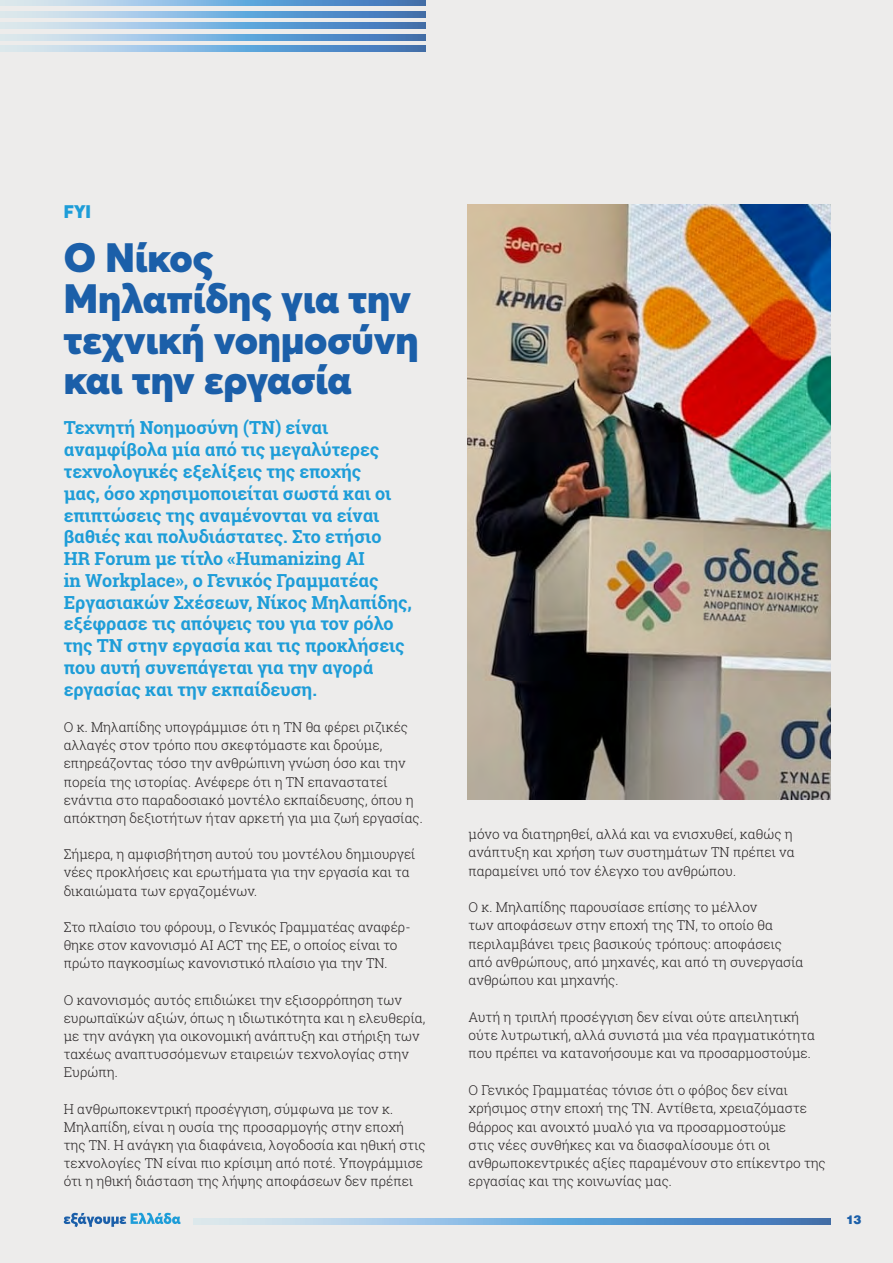
<style>
.page{position:relative;width:893px;height:1263px;background:#edeceb}
.page>*{position:absolute;margin:0;border:0;box-sizing:border-box;transform-origin:0 0}
.t1{font:900 40.5px/40.7px "Averta";letter-spacing:-.005em;color:#1b5fa9}
.t2{font:700 18px/21.8px "Roboto Slab";letter-spacing:-.005em;color:#1e9dd8}
.t3{font:900 18px "Averta";color:#1e9dd8}
.t4{font:300 13.5px/18.1px "Roboto Slab";color:#231f20}
.t5{font:900 12px "UB Helvetica";color:#1b5fa9}
</style>
<div class="page">
<svg style="left:0;top:0;width:426px;height:6px;background:#83b0d9"></svg>
<svg style="left:0;top:23px;width:426px;height:6px;background:#83b0d9"></svg>
<svg style="left:0;top:46px;width:426px;height:5px;background:#83b0d9"></svg>
<svg style="left:0;top:11px;width:426px;height:6px;background:#83b0d9"></svg>
<svg style="left:0;top:34px;width:426px;height:6px;background:#83b0d9"></svg>
<svg style="left:64px;top:1213px;width:117px;height:14px"></svg>
<svg style="left:194px;top:1219px;width:637px;height:5px;background:#83b0d9"></svg>
<img style="left:468px;top:204px;width:363px;height:595px">
<h2 class="t3" style="left:64px;top:200px;width:29px">FYI</h2>
<h1 class="t1" style="left:64px;top:237px;width:356px">Ο Νίκος<br>Μηλαπίδης για την τεχνική νοημοσύνη και την εργασία</h1>
<p class="t2" style="left:64px;top:417px;width:350px">Τεχνητή Νοημοσύνη (ΤΝ) είναι αναμφίβολα μία από τις μεγαλύτερες τεχνολογικές εξελίξεις της εποχής<br>μας, όσο χρησιμοποιείται σωστά και οι επιπτώσεις της αναμένονται να είναι βαθιές και πολυδιάστατες. Στο ετήσιο HR Forum με τίτλο «Humanizing AI<br>in Workplace», ο Γενικός Γραμματέας Εργασιακών Σχέσεων, Νίκος Μηλαπίδης, εξέφρασε τις απόψεις του για τον ρόλο της ΤΝ στην εργασία και τις προκλήσεις που αυτή συνεπάγεται για την αγορά εργασίας και την εκπαίδευση.</p>
<p class="t4" style="left:64px;top:718px;width:361px">Ο κ. Μηλαπίδης υπογράμμισε ότι η ΤΝ θα φέρει ριζικές αλλαγές στον τρόπο που σκεφτόμαστε και δρούμε, επηρεάζοντας τόσο την ανθρώπινη γνώση όσο και την πορεία της ιστορίας. Ανέφερε ότι η ΤΝ επαναστατεί ενάντια στο παραδοσιακό μοντέλο εκπαίδευσης, όπου η απόκτηση δεξιοτήτων ήταν αρκετή για μια ζωή εργασίας.</p>
<p class="t4" style="left:64px;top:845px;width:353px">Σήμερα, η αμφισβήτηση αυτού του μοντέλου δημιουργεί νέες προκλήσεις και ερωτήματα για την εργασία και τα δικαιώματα των εργαζομένων.</p>
<p class="t4" style="left:64px;top:918px;width:348px">Στο πλαίσιο του φόρουμ, ο Γενικός Γραμματέας αναφέρ&shy;θηκε στον κανονισμό AI ACT της ΕΕ, ο οποίος είναι το πρώτο παγκοσμίως κανονιστικό πλαίσιο για την ΤΝ.</p>
<p class="t4" style="left:64px;top:990px;width:363px">Ο κανονισμός αυτός επιδιώκει την εξισορρόπηση των ευρωπαϊκών αξιών, όπως η ιδιωτικότητα και η ελευθερία, με την ανάγκη για οικονομική ανάπτυξη και στήριξη των ταχέως αναπτυσσόμενων εταιρειών τεχνολογίας στην Ευρώπη.</p>
<p class="t4" style="left:64px;top:1099px;width:363px">Η ανθρωποκεντρική προσέγγιση, σύμφωνα με τον κ.<br>Μηλαπίδη, είναι η ουσία της προσαρμογής στην εποχή της ΤΝ. Η ανάγκη για διαφάνεια, λογοδοσία και ηθική στις τεχνολογίες ΤΝ είναι πιο κρίσιμη από ποτέ. Υπογράμμισε ότι η ηθική διάσταση της λήψης αποφάσεων δεν πρέπει</p>
<p class="t4" style="left:468px;top:825px;width:328px">μόνο να διατηρηθεί, αλλά και να ενισχυθεί, καθώς η ανάπτυξη και χρήση των συστημάτων ΤΝ πρέπει να παραμείνει υπό τον έλεγχο του ανθρώπου.</p>
<p class="t4" style="left:468px;top:898px;width:337px">Ο κ. Μηλαπίδης παρουσίασε επίσης το μέλλον<br>των αποφάσεων στην εποχή της ΤΝ, το οποίο θα περιλαμβάνει τρεις βασικούς τρόπους: αποφάσεις από ανθρώπους, από μηχανές, και από τη συνεργασία ανθρώπου και μηχανής.</p>
<p class="t4" style="left:468px;top:1007px;width:348px">Αυτή η τριπλή προσέγγιση δεν είναι ούτε απειλητική ούτε λυτρωτική, αλλά συνιστά μια νέα πραγματικότητα που πρέπει να κατανοήσουμε και να προσαρμοστούμε.</p>
<p class="t4" style="left:468px;top:1080px;width:359px">Ο Γενικός Γραμματέας τόνισε ότι ο φόβος δεν είναι χρήσιμος στην εποχή της ΤΝ. Αντίθετα, χρειαζόμαστε θάρρος και ανοιχτό μυαλό για να προσαρμοστούμε<br>στις νέες συνθήκες και να διασφαλίσουμε ότι οι ανθρωποκεντρικές αξίες παραμένουν στο επίκεντρο της εργασίας και της κοινωνίας μας.</p>
<p class="t5" style="left:846px;top:1212px;width:17px">13</p>
</div>
